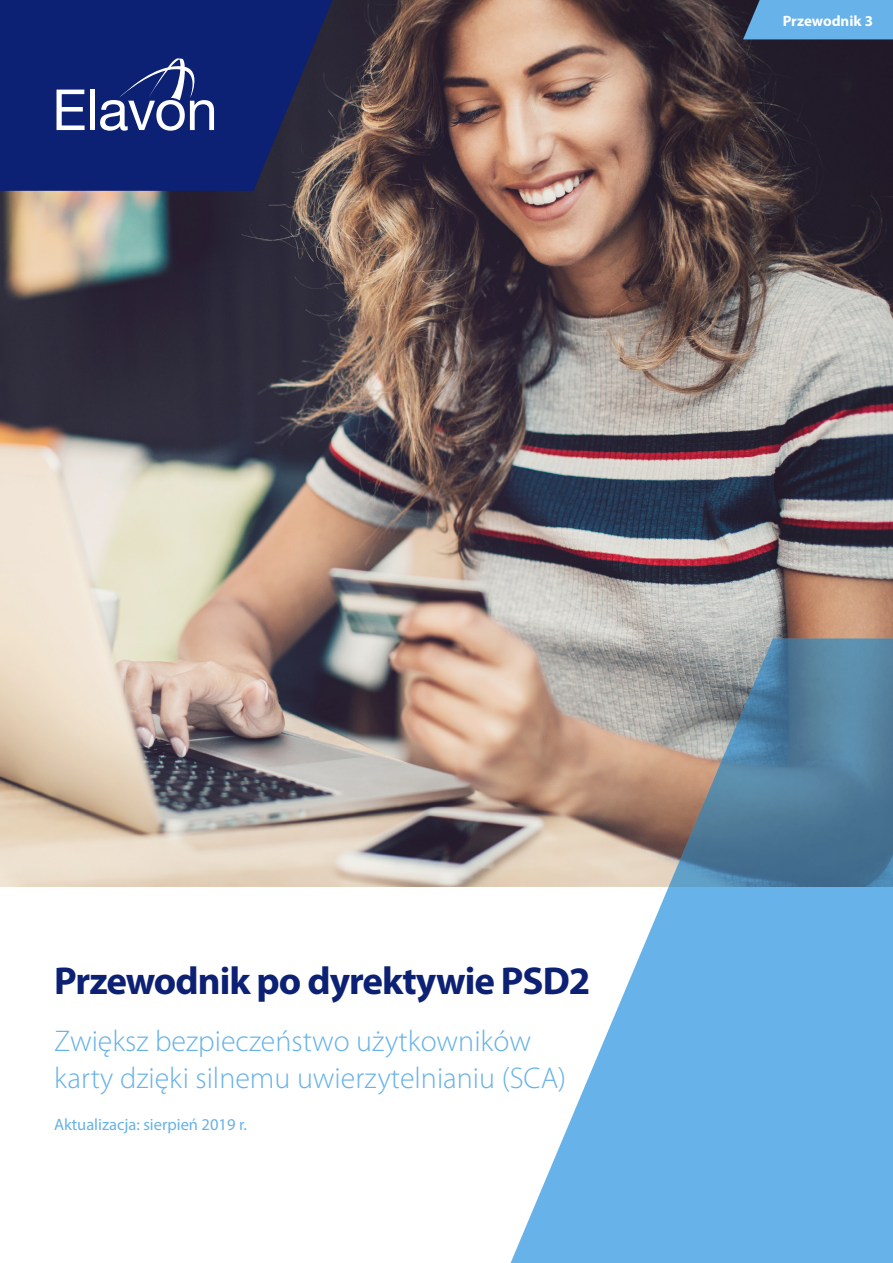
<style>
.page{position:relative;width:893px;height:1263px;background:#fff}
.page>*{position:absolute;margin:0;border:0;box-sizing:border-box;transform-origin:0 0}
.t1{font:700 39px "Myriad Pro";letter-spacing:-.025em;color:#0c2074}
.t2{font:300 30px/37.5px "Myriad Pro";color:#67b2e8}
.t3{font:16.5px "Myriad Pro";color:#67b2e8}
.t4{font:700 15px "Myriad Pro";color:#fff}
</style>
<div class="page">
<img style="left:0;top:0;width:893px;height:887px">
<svg style="left:489px;top:638px;width:404px;height:625px;fill:#67b2e8"></svg>
<div style="left:743px;top:0;width:150px;height:39px;background:#67b2e8"></div>
<svg style="left:0;top:0;width:333px;height:191px;fill:#0c2074"></svg>
<svg style="left:57px;top:90px;width:28px;height:40px"></svg>
<div style="left:90px;top:90px;width:5px;height:40px;background:#fff"></div>
<svg style="left:100px;top:58px;width:114px;height:73px"></svg>
<p class="t4" style="left:783px;top:11px;width:92px">Przewodnik 3</p>
<p class="t1" style="left:54px;top:955px;width:538px">Przewodnik po dyrektywie PSD2</p>
<p class="t2" style="left:54px;top:1022px;width:514px">Zwiększ bezpieczeństwo użytkowników karty dzięki silnemu uwierzytelnianiu (SCA)</p>
<p class="t3" style="left:54px;top:1114px;width:194px">Aktualizacja: sierpień 2019 r.</p>
</div>
